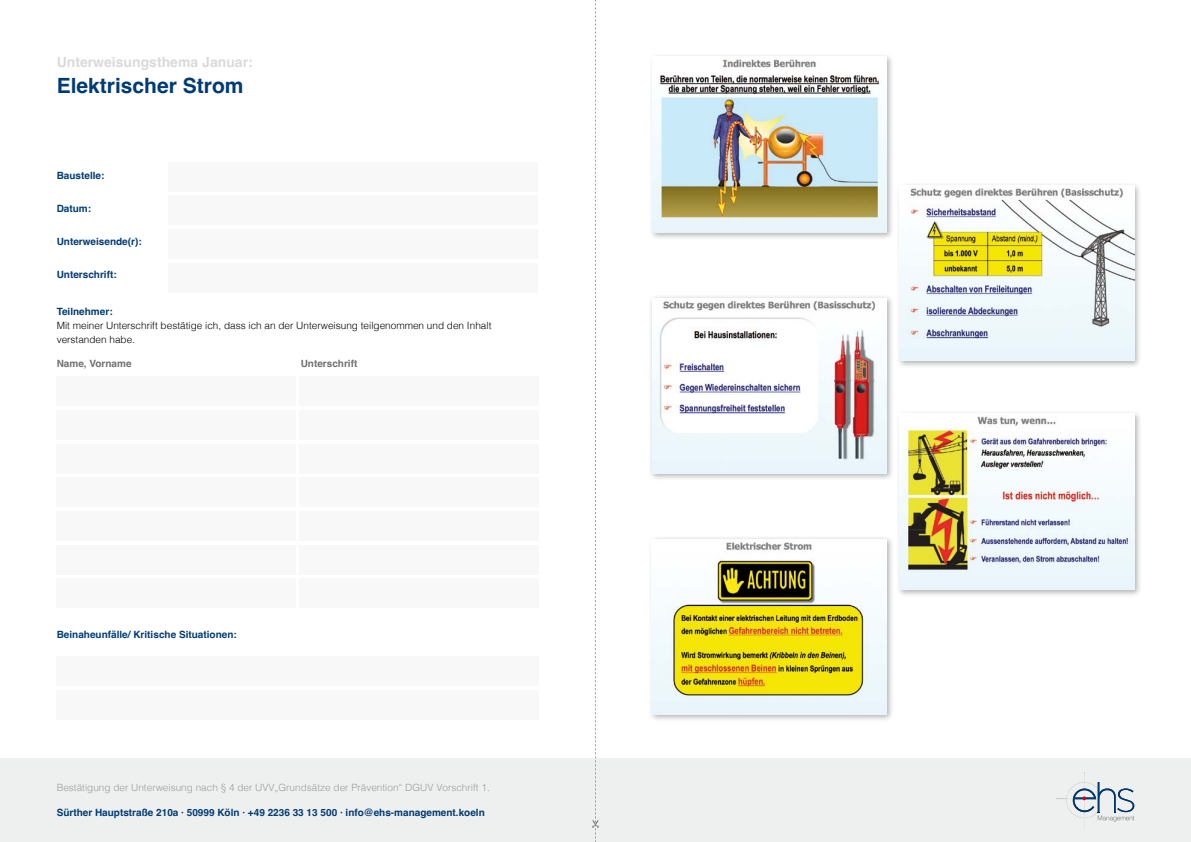
<style>
.page{position:relative;width:1191px;height:842px;background:#fff}
.page>*{position:absolute;margin:0;border:0;box-sizing:border-box;transform-origin:0 0}
.t1{font:700 21px "Helvetica";color:#003b75}
.t2{font:700 14px "Helvetica";color:#d9dadb}
.t3{font:700 10px "Helvetica";color:#003b75}
.t4{font:300 10px/14px "Helvetica";color:#000}
.t5{font:300 10px "Helvetica";color:#9c9e9f}
.t6{font:700 10px "Helvetica";color:#707172}
</style>
<div class="page">
<div style="left:0;top:758px;width:1191px;height:84px;background:#eeefef"></div>
<div style="left:57px;top:377px;width:239px;height:29px;background:#f8f8f8"></div>
<div style="left:57px;top:511px;width:239px;height:30px;background:#f8f8f8"></div>
<div style="left:57px;top:444px;width:239px;height:29px;background:#f8f8f8"></div>
<div style="left:57px;top:579px;width:239px;height:29px;background:#f8f8f8"></div>
<div style="left:300px;top:377px;width:239px;height:29px;background:#f8f8f8"></div>
<div style="left:300px;top:511px;width:239px;height:30px;background:#f8f8f8"></div>
<div style="left:300px;top:444px;width:239px;height:29px;background:#f8f8f8"></div>
<div style="left:300px;top:579px;width:239px;height:29px;background:#f8f8f8"></div>
<div style="left:57px;top:410px;width:239px;height:30px;background:#f8f8f8"></div>
<div style="left:57px;top:545px;width:239px;height:29px;background:#f8f8f8"></div>
<div style="left:57px;top:478px;width:239px;height:29px;background:#f8f8f8"></div>
<div style="left:300px;top:410px;width:239px;height:30px;background:#f8f8f8"></div>
<div style="left:300px;top:545px;width:239px;height:29px;background:#f8f8f8"></div>
<div style="left:300px;top:478px;width:239px;height:29px;background:#f8f8f8"></div>
<svg style="left:592px;top:0;width:7px;height:842px"></svg>
<div style="left:169px;top:162px;width:369px;height:30px;background:#f8f8f8"></div>
<div style="left:169px;top:229px;width:369px;height:30px;background:#f8f8f8"></div>
<div style="left:169px;top:196px;width:369px;height:29px;background:#f8f8f8"></div>
<div style="left:169px;top:263px;width:369px;height:30px;background:#f8f8f8"></div>
<div style="left:57px;top:690px;width:482px;height:30px;background:#f8f8f8"></div>
<div style="left:57px;top:656px;width:482px;height:30px;background:#f8f8f8"></div>
<div style="left:648px;top:53px;width:246px;height:187px;background:#000;opacity:.3"></div>
<img style="left:652px;top:57px;width:235px;height:176px">
<div style="left:895px;top:182px;width:246px;height:186px;background:#000;opacity:.3"></div>
<img style="left:899px;top:185px;width:235px;height:176px">
<div style="left:648px;top:295px;width:246px;height:186px;background:#000;opacity:.3"></div>
<img style="left:652px;top:298px;width:234px;height:176px">
<div style="left:896px;top:410px;width:245px;height:187px;background:#000;opacity:.3"></div>
<img style="left:900px;top:414px;width:234px;height:175px">
<div style="left:648px;top:536px;width:245px;height:186px;background:#000;opacity:.3"></div>
<img style="left:652px;top:539px;width:234px;height:176px">
<svg style="left:1056px;top:772px;width:79px;height:56px"></svg>
<h2 class="t2" style="left:57px;top:54px;width:198px">Unterweisungsthema Januar:</h2>
<h1 class="t1" style="left:57px;top:72px;width:188px">Elektrischer Strom</h1>
<p class="t3" style="left:57px;top:170px;width:49px">Baustelle:</p>
<p class="t3" style="left:57px;top:203px;width:36px">Datum:</p>
<p class="t3" style="left:57px;top:236px;width:87px">Unterweisende(r):</p>
<p class="t3" style="left:57px;top:269px;width:61px">Unterschrift:</p>
<p class="t3" style="left:57px;top:306px;width:57px">Teilnehmer:</p>
<p class="t4" style="left:57px;top:318px;width:436px">Mit meiner Unterschrift bestätige ich, dass ich an der Unterweisung teilgenommen und den Inhalt verstanden habe.</p>
<p class="t6" style="left:57px;top:358px;width:76px">Name, Vorname</p>
<p class="t6" style="left:301px;top:358px;width:58px">Unterschrift</p>
<p class="t3" style="left:57px;top:629px;width:182px">Beinaheunfälle/ Kritische Situationen:</p>
<p class="t5" style="left:57px;top:779px;width:434px">Bestätigung der Unterweisung nach § 4 der UVV„Grundsätze der Prävention“ DGUV Vorschrift 1.</p>
<p class="t3" style="left:57px;top:806px;width:429px">Sürther Hauptstraße 210a · 50999 Köln · +49 2236 33 13 500 · info@ehs-management.koeln</p>
</div>
